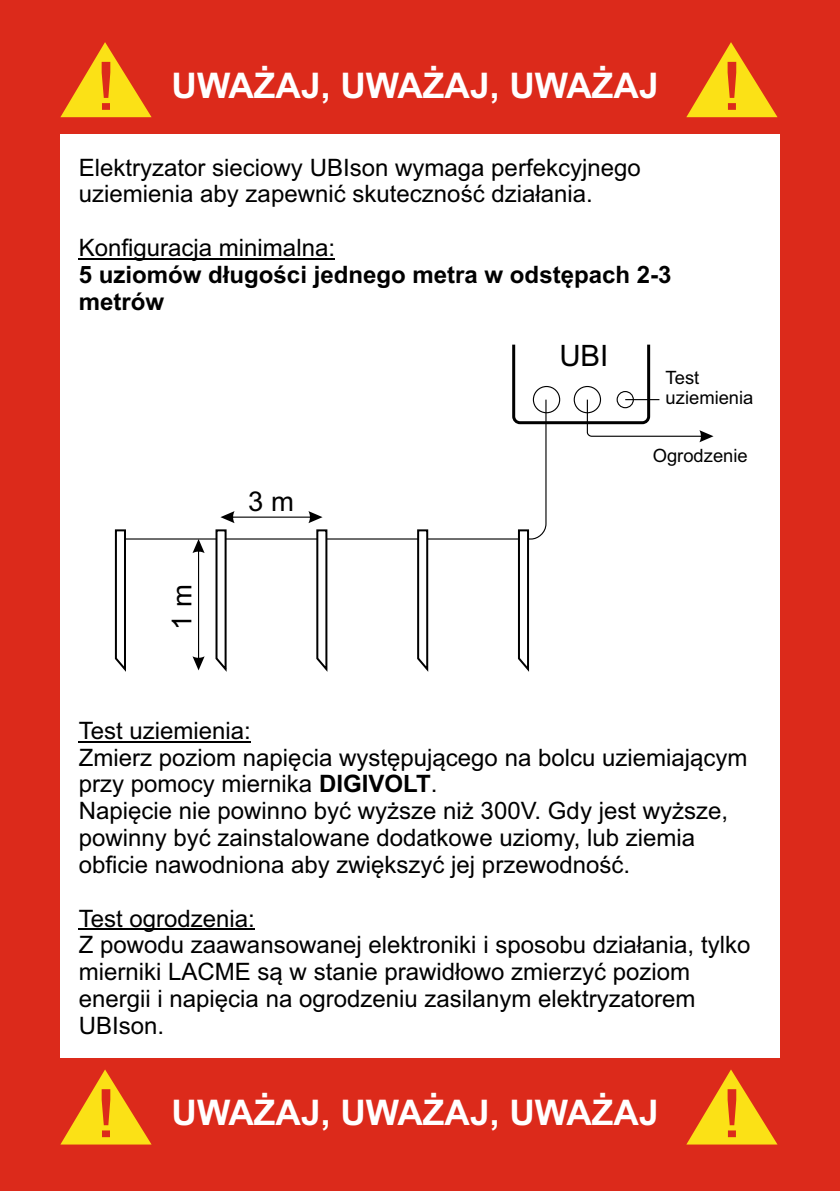
<style>
.page{position:relative;width:840px;height:1191px;background:#fff}
.page>*{position:absolute;margin:0;border:0;box-sizing:border-box;transform-origin:0 0}
.t1{font:67px "Arial";color:#dc2a1b;scale:1.18 1}
.t2{font:700 35.4px "Arial";color:#fff}
.t3{font:29.4px "Arial";color:#000}
.t4{font:27.4px "Arial";color:#000}
.t5{font:24px/26.8px "Arial";color:#000}
.t6{font:700 24px/26.8px "Arial";color:#000}
.t7{font:18.4px/20.6px "Arial";color:#000}
.s1{font-weight:700}
</style>
<div class="page">
<div style="left:0;top:0;width:839px;height:1191px;background:#dc2a1b"></div>
<div style="left:60px;top:134px;width:719px;height:923px;background:#fff"></div>
<svg style="left:60px;top:42px;width:91px;height:75px"></svg>
<svg style="left:686px;top:42px;width:91px;height:75px"></svg>
<hr style="left:79px;top:258px;width:256px;height:1px;background:#000">
<hr style="left:79px;top:741px;width:172px;height:1px;background:#000">
<hr style="left:79px;top:928px;width:176px;height:1px;background:#000">
<svg style="left:60px;top:1069px;width:91px;height:75px"></svg>
<svg style="left:686px;top:1069px;width:91px;height:75px"></svg>
<div style="left:512px;top:325px;width:137px;height:99px;background:#fff;border:3px solid #000;border-radius:6px"></div>
<svg style="left:512px;top:325px;width:139px;height:20px"></svg>
<svg style="left:114px;top:529px;width:12px;height:143px"></svg>
<svg style="left:123px;top:398px;width:423px;height:142px"></svg>
<svg style="left:516px;top:528px;width:13px;height:144px"></svg>
<svg style="left:416px;top:528px;width:13px;height:144px"></svg>
<div style="left:532px;top:386px;width:28px;height:27px;border:1px solid #000;border-radius:50%"></div>
<div style="left:573px;top:386px;width:27px;height:27px;border:1px solid #000;border-radius:50%"></div>
<div style="left:616px;top:391px;width:17px;height:17px;border:1px solid #000;border-radius:50%"></div>
<svg style="left:586px;top:399px;width:127px;height:43px"></svg>
<svg style="left:192px;top:539px;width:12px;height:131px"></svg>
<svg style="left:214px;top:511px;width:114px;height:161px"></svg>
<hr style="left:625px;top:399px;width:34px;height:1px;background:#000">
<h1 class="t1" style="left:95px;top:61px;width:20px">!</h1>
<h1 class="t1" style="left:720px;top:61px;width:20px">!</h1>
<h2 class="t2" style="left:171px;top:72px;width:488px">UWAŻAJ, UWAŻAJ, UWAŻAJ</h2>
<p class="t5" style="left:79px;top:156px;width:563px">Elektryzator sieciowy UBIson wymaga perfekcyjnego uziemienia aby zapewnić skuteczność działania.</p>
<p class="t5" style="left:79px;top:236px;width:258px">Konfiguracja minimalna:</p>
<p class="t6" style="left:79px;top:263px;width:594px">5 uziomów długości jednego metra w odstępach 2-3 metrów</p>
<p class="t4" style="left:171px;top:630px;width:47px;rotate:-90deg">1 m</p>
<p class="t4" style="left:248px;top:491px;width:47px">3 m</p>
<p class="t3" style="left:559px;top:345px;width:51px">UBI</p>
<p class="t7" style="left:665px;top:368px;width:89px">Test uziemienia</p>
<p class="t7" style="left:652px;top:447px;width:96px">Ogrodzenie</p>
<p class="t5" style="left:79px;top:719px;width:670px">Test uziemienia:<br>Zmierz poziom napięcia występującego na bolcu uziemiającym przy pomocy miernika <span class="s1">DIGIVOLT</span>.<br>Napięcie nie powinno być wyższe niż 300V. Gdy jest wyższe, powinny być zainstalowane dodatkowe uziomy, lub ziemia obficie nawodniona aby zwiększyć jej przewodność.</p>
<p class="t5" style="left:79px;top:907px;width:672px">Test ogrodzenia:<br>Z powodu zaawansowanej elektroniki i sposobu działania, tylko mierniki LACME są w stanie prawidłowo zmierzyć poziom energii i napięcia na ogrodzeniu zasilanym elektryzatorem UBIson.</p>
<h1 class="t1" style="left:95px;top:1088px;width:20px">!</h1>
<h1 class="t1" style="left:720px;top:1088px;width:20px">!</h1>
<h2 class="t2" style="left:171px;top:1099px;width:488px">UWAŻAJ, UWAŻAJ, UWAŻAJ</h2>
</div>
